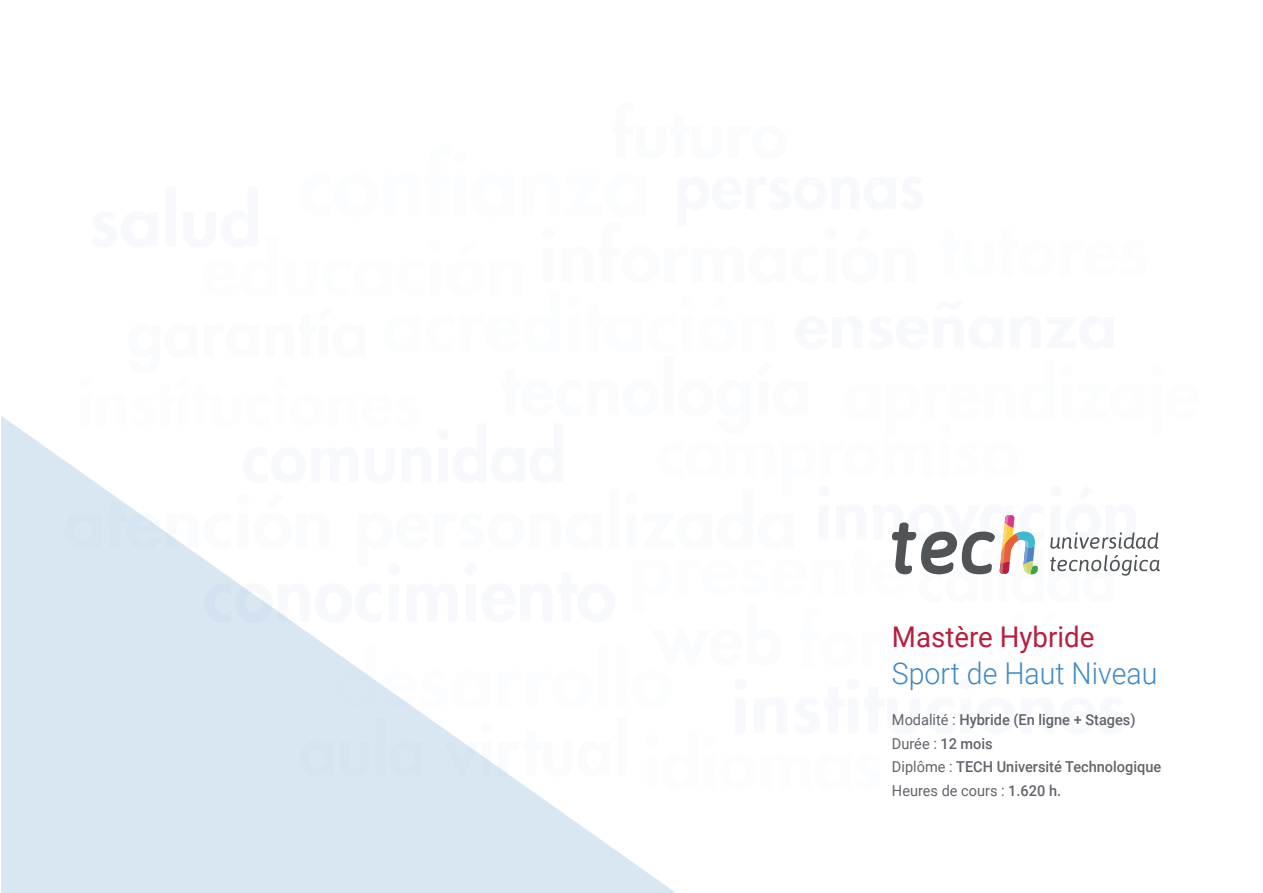
<style>
.page{position:relative;width:1263px;height:893px;background:#fff}
.page>*{position:absolute;margin:0;border:0;box-sizing:border-box;transform-origin:0 0}
.t1{font:300 30px "Roboto";color:#4089c5;scale:.95 1}
.t2{font:28.5px "Roboto";color:#b61f3f}
.t3{font:500 15px/23.7px "Roboto";color:#61646a}
.s1{font-weight:400}
</style>
<div class="page">
<svg style="left:1px;top:416px;width:675px;height:477px;background:#dce9f4"></svg>
<svg style="left:64px;top:416px;width:1096px;height:374px"></svg>
<h2 class="t2" style="left:892px;top:617px;width:204px">Mastère Hybride</h2>
<h1 class="t1" style="left:892px;top:652px;width:281px">Sport de Haut Niveau</h1>
<p class="t3" style="left:892px;top:707px;width:271px"><span class="s1">Modalité :</span> Hybride (En ligne + Stages)<br><span class="s1">Durée :</span> 12 mois<br><span class="s1">Diplôme :</span> TECH Université Technologique<br><span class="s1">Heures de cours :</span> 1.620 h.</p>
</div>
